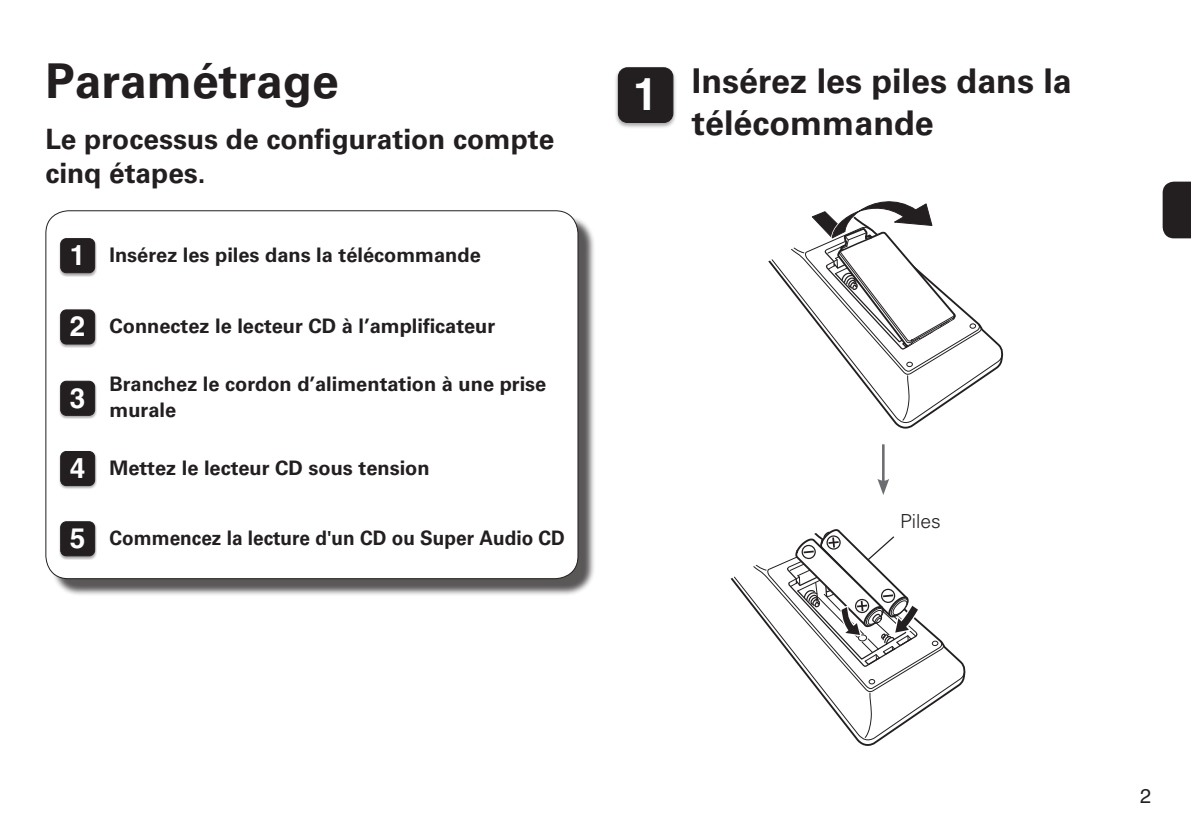
<style>
.page{position:relative;width:1191px;height:840px;background:#fff}
.page>*{position:absolute;margin:0;border:0;box-sizing:border-box;transform-origin:0 0}
.t1{font:700 48px "Univers LTCYR 65";color:#231f20}
.t2{font:700 34px/42px "Univers LTCYR 65";color:#231f20}
.t3{font:700 28px/34px "Univers LTCYR 65";color:#231f20}
.t4{font:700 28px "Helvetica LT Std";color:#fff}
.t5{font:700 20px/26px "Univers LTCYR 65";color:#231f20}
.t6{font:700 20px "Univers LTCYR 65";color:#231f20;scale:.95 1}
.t7{font:20px "Helvetica LT Std";color:#231f20}
.t8{font:300 19.4px "Univers LTCYR 45";color:#231f20}
.s1{font-family:"Helvetica LT Std";font-size:44.8px;color:#fff}
.s2{font-family:"Helvetica LT Std";font-size:28px;color:#fff}
</style>
<div class="page">
<svg style="left:1162px;top:181px;width:29px;height:57px;background:#302c2d"></svg>
<div style="left:51px;top:215px;width:545px;height:381px;background:#231f20;opacity:.75"></div>
<div style="left:46px;top:211px;width:532px;height:367px;background:#fff;border-radius:23px"></div>
<img style="left:59px;top:239px;width:38px;height:37px">
<div style="left:61px;top:238px;width:34px;height:34px;background:#231f20;border-radius:6px"></div>
<div style="left:60px;top:238px;width:35px;height:35px;border:1px solid #231f20;border-radius:6px"></div>
<img style="left:59px;top:311px;width:38px;height:36px">
<div style="left:61px;top:310px;width:34px;height:34px;background:#231f20;border-radius:6px"></div>
<div style="left:60px;top:309px;width:35px;height:35px;border:1px solid #231f20;border-radius:6px"></div>
<img style="left:59px;top:382px;width:38px;height:36px">
<div style="left:61px;top:381px;width:34px;height:34px;background:#231f20;border-radius:6px"></div>
<div style="left:60px;top:380px;width:35px;height:35px;border:1px solid #231f20;border-radius:6px"></div>
<img style="left:59px;top:451px;width:38px;height:38px">
<div style="left:61px;top:451px;width:34px;height:34px;background:#231f20;border-radius:6px"></div>
<div style="left:60px;top:451px;width:35px;height:34px;border:1px solid #231f20;border-radius:6px"></div>
<img style="left:59px;top:522px;width:38px;height:37px">
<div style="left:61px;top:521px;width:34px;height:34px;background:#231f20;border-radius:6px"></div>
<div style="left:60px;top:521px;width:35px;height:35px;border:1px solid #231f20;border-radius:6px"></div>
<img style="left:615px;top:68px;width:61px;height:60px">
<div style="left:618px;top:68px;width:55px;height:54px;background:#231f20;border-radius:9px"></div>
<div style="left:618px;top:67px;width:55px;height:56px;border:1px solid #231f20;border-radius:9px"></div>
<svg style="left:893px;top:326px;width:109px;height:98px"></svg>
<svg style="left:768px;top:201px;width:213px;height:220px"></svg>
<hr style="left:882px;top:444px;width:2px;height:39px;background:#6c6d70">
<svg style="left:877px;top:478px;width:12px;height:16px"></svg>
<svg style="left:855px;top:644px;width:110px;height:97px"></svg>
<svg style="left:730px;top:529px;width:214px;height:209px"></svg>
<h1 class="t1" style="left:45px;top:47px;width:295px">Paramétrage</h1>
<h2 class="t2" style="left:692px;top:58px;width:381px;text-indent:-59px"><span class="s1">1</span> Insérez les piles dans la télécommande</h2>
<h3 class="t3" style="left:45px;top:121px;width:510px">Le processus de configuration compte cinq étapes.</h3>
<p class="t5" style="left:70px;top:240px;width:412px"><span class="s2">1</span> Insérez les piles dans la télécommande</p>
<p class="t5" style="left:70px;top:312px;width:427px"><span class="s2">2</span> Connectez le lecteur CD à l’amplificateur</p>
<h3 class="t4" style="left:70px;top:380px;width:17px">3</h3>
<p class="t5" style="left:109px;top:370px;width:438px">Branchez le cordon d’alimentation à une prise murale</p>
<p class="t5" style="left:70px;top:453px;width:361px"><span class="s2">4</span> Mettez le lecteur CD sous tension</p>
<p class="t6" style="left:70px;top:523px;width:522px"><span class="s2">5</span> Commencez la lecture d'un CD ou Super Audio CD</p>
<p class="t8" style="left:900px;top:507px;width:42px">Piles</p>
<p class="t7" style="left:1140px;top:784px;width:13px">2</p>
</div>
